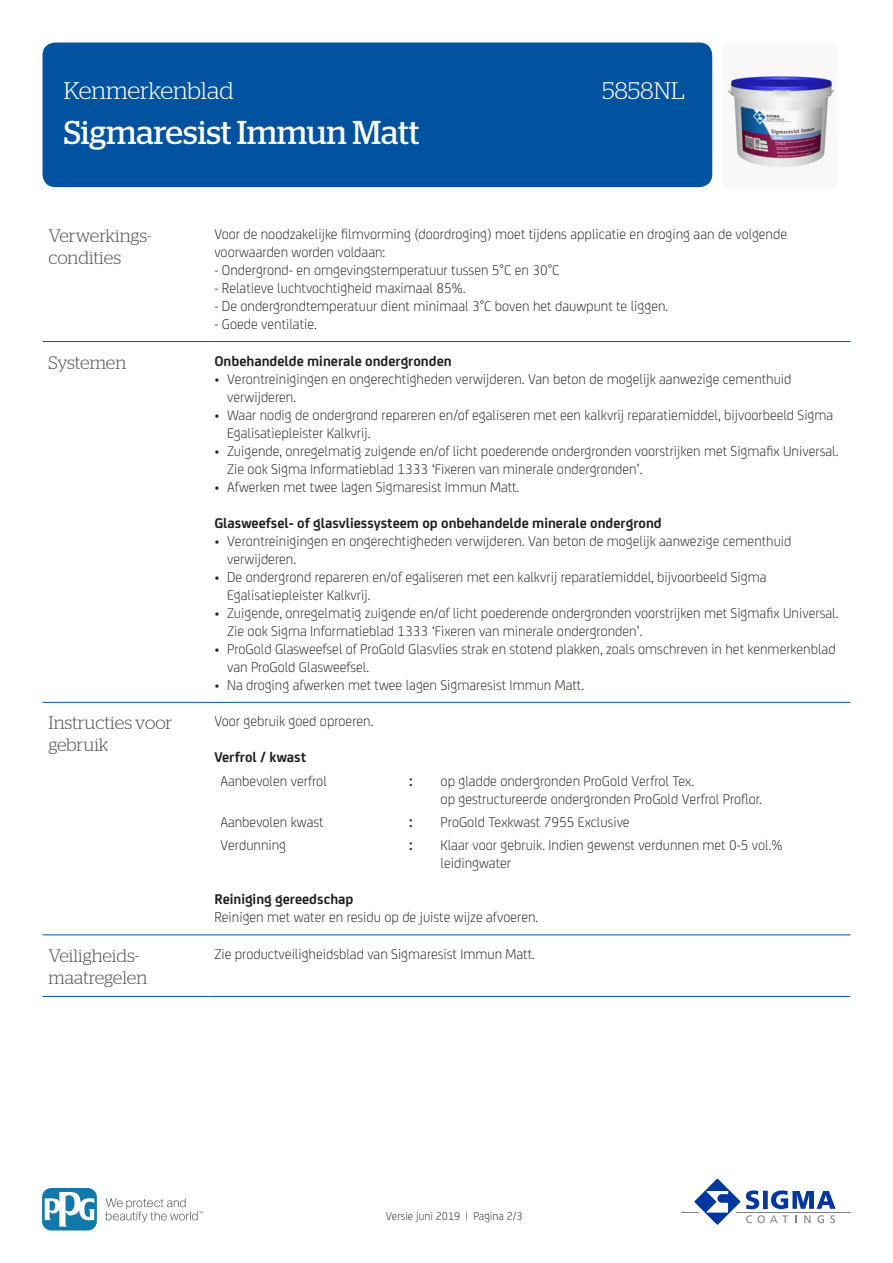
<style>
.page{position:relative;width:893px;height:1263px;background:#fff}
.page>*{position:absolute;margin:0;border:0;box-sizing:border-box;transform-origin:0 0}
.t1{font:33px "Stag";color:#fff}
.t2{font:300 24px "Stag";color:#fff}
.KOP{font:300 18px/21.6px "Stag";color:#57585a}
.BODY{font:300 15px/18px "FS Joey";color:#231f20}
.BODY-2{font:700 15px "FS Joey";color:#231f20}
.t3{font:300 12px "FS Joey";color:#231f20}
.s1{font-weight:700}
</style>
<div class="page">
<div style="left:43px;top:43px;width:669px;height:144px;background:#0153a0;border-radius:13px"></div>
<hr style="left:681px;top:1211px;width:169px;height:1px;background:#808285">
<svg style="left:689px;top:1178px;width:147px;height:47px"></svg>
<svg style="left:106px;top:1198px;width:97px;height:24px"></svg>
<svg style="left:43px;top:1188px;width:54px;height:42px"></svg>
<svg style="left:45px;top:1191px;width:49px;height:35px"></svg>
<hr style="left:43px;top:341px;width:165px;height:1px;background:#0153a0">
<hr style="left:208px;top:341px;width:642px;height:1px;background:#0153a0">
<hr style="left:43px;top:702px;width:165px;height:1px;background:#0153a0">
<hr style="left:208px;top:702px;width:642px;height:1px;background:#0153a0">
<hr style="left:43px;top:934px;width:165px;height:1px;background:#0153a0">
<hr style="left:208px;top:934px;width:642px;height:1px;background:#0153a0">
<hr style="left:43px;top:996px;width:165px;height:1px;background:#0153a0">
<hr style="left:208px;top:996px;width:642px;height:1px;background:#0153a0">
<img style="left:728px;top:73px;width:107px;height:94px">
<h2 class="t2" style="left:64px;top:77px;width:171px">Kenmerkenblad</h2>
<h2 class="t2" style="left:602px;top:77px;width:84px">5858NL</h2>
<h1 class="t1" style="left:64px;top:114px;width:357px">Sigmaresist Immun Matt</h1>
<p class="KOP" style="left:49px;top:225px;width:104px">Verwerkings&shy;condities</p>
<p class="BODY" style="left:214px;top:224px;width:574px">Voor de noodzakelijke filmvorming (doordroging) moet tijdens applicatie en droging aan de volgende voorwaarden worden voldaan:</p>
<p class="BODY" style="left:214px;top:260px;width:347px">- Ondergrond- en omgevingstemperatuur tussen 5°C en 30°C</p>
<p class="BODY" style="left:214px;top:278px;width:253px">- Relatieve luchtvochtigheid maximaal 85%.</p>
<p class="BODY" style="left:214px;top:296px;width:455px">- De ondergrondtemperatuur dient minimaal 3°C boven het dauwpunt te liggen.</p>
<p class="BODY" style="left:214px;top:314px;width:104px">- Goede ventilatie.</p>
<p class="KOP" style="left:49px;top:351px;width:79px">Systemen</p>
<p class="BODY-2" style="left:214px;top:349px;width:239px">Onbehandelde minerale ondergronden</p>
<p class="BODY" style="left:227px;top:369px;width:566px;text-indent:-13px">• Verontreinigingen en ongerechtigheden verwijderen. Van beton de mogelijk aanwezige cementhuid verwijderen.</p>
<p class="BODY" style="left:227px;top:405px;width:608px;text-indent:-13px">• Waar nodig de ondergrond repareren en/of egaliseren met een kalkvrij reparatiemiddel, bijvoorbeeld Sigma<br>Egalisatiepleister Kalkvrij.</p>
<p class="BODY" style="left:227px;top:441px;width:613px;text-indent:-13px">• Zuigende, onregelmatig zuigende en/of licht poederende ondergronden voorstrijken met Sigmafix Universal.<br>Zie ook Sigma Informatieblad 1333 ‘Fixeren van minerale ondergronden’.</p>
<p class="BODY" style="left:214px;top:477px;width:307px">• Afwerken met twee lagen Sigmaresist Immun Matt.</p>
<p class="BODY-2" style="left:214px;top:511px;width:449px">Glasweefsel- of glasvliessysteem op onbehandelde minerale ondergrond</p>
<p class="BODY" style="left:227px;top:531px;width:566px;text-indent:-13px">• Verontreinigingen en ongerechtigheden verwijderen. Van beton de mogelijk aanwezige cementhuid verwijderen.</p>
<p class="BODY" style="left:227px;top:567px;width:541px;text-indent:-13px">• De ondergrond repareren en/of egaliseren met een kalkvrij reparatiemiddel, bijvoorbeeld Sigma<br>Egalisatiepleister Kalkvrij.</p>
<p class="BODY" style="left:227px;top:603px;width:613px;text-indent:-13px">• Zuigende, onregelmatig zuigende en/of licht poederende ondergronden voorstrijken met Sigmafix Universal.<br>Zie ook Sigma Informatieblad 1333 ‘Fixeren van minerale ondergronden’.</p>
<p class="BODY" style="left:227px;top:639px;width:610px;text-indent:-13px">• ProGold Glasweefsel of ProGold Glasvlies strak en stotend plakken, zoals omschreven in het kenmerkenblad van ProGold Glasweefsel.</p>
<p class="BODY" style="left:214px;top:675px;width:371px">• Na droging afwerken met twee lagen Sigmaresist Immun Matt.</p>
<p class="KOP" style="left:49px;top:712px;width:125px">Instructies voor gebruik</p>
<p class="BODY" style="left:214px;top:711px;width:161px">Voor gebruik goed oproeren.</p>
<p class="BODY-2" style="left:214px;top:746px;width:93px">Verfrol / kwast</p>
<p class="BODY" style="left:220px;top:771px;width:108px">Aanbevolen verfrol</p>
<p class="BODY-2" style="left:409px;top:769px;width:5px">:</p>
<p class="BODY" style="left:441px;top:771px;width:323px">op gladde ondergronden ProGold Verfrol Tex.<br>op gestructureerde ondergronden ProGold Verfrol Proflor.</p>
<p class="BODY" style="left:220px;top:812px;width:105px">Aanbevolen kwast</p>
<p class="BODY-2" style="left:409px;top:811px;width:5px">:</p>
<p class="BODY" style="left:441px;top:812px;width:191px">ProGold Texkwast 7955 Exclusive</p>
<p class="BODY" style="left:220px;top:835px;width:67px">Verdunning</p>
<p class="BODY-2" style="left:409px;top:834px;width:5px">:</p>
<p class="BODY" style="left:441px;top:835px;width:343px">Klaar voor gebruik. Indien gewenst verdunnen met 0-5 vol.% leidingwater</p>
<p class="BODY" style="left:214px;top:889px;width:325px"><span class="s1">Reiniging gereedschap<br></span>Reinigen met water en residu op de juiste wijze afvoeren.</p>
<p class="KOP" style="left:49px;top:945px;width:100px">Veiligheids&shy;maatregelen</p>
<p class="BODY" style="left:214px;top:944px;width:322px">Zie productveiligheidsblad van Sigmaresist Immun Matt.</p>
<p class="t3" style="left:386px;top:1208px;width:138px">Versie juni 2019 | Pagina 2/3</p>
</div>
